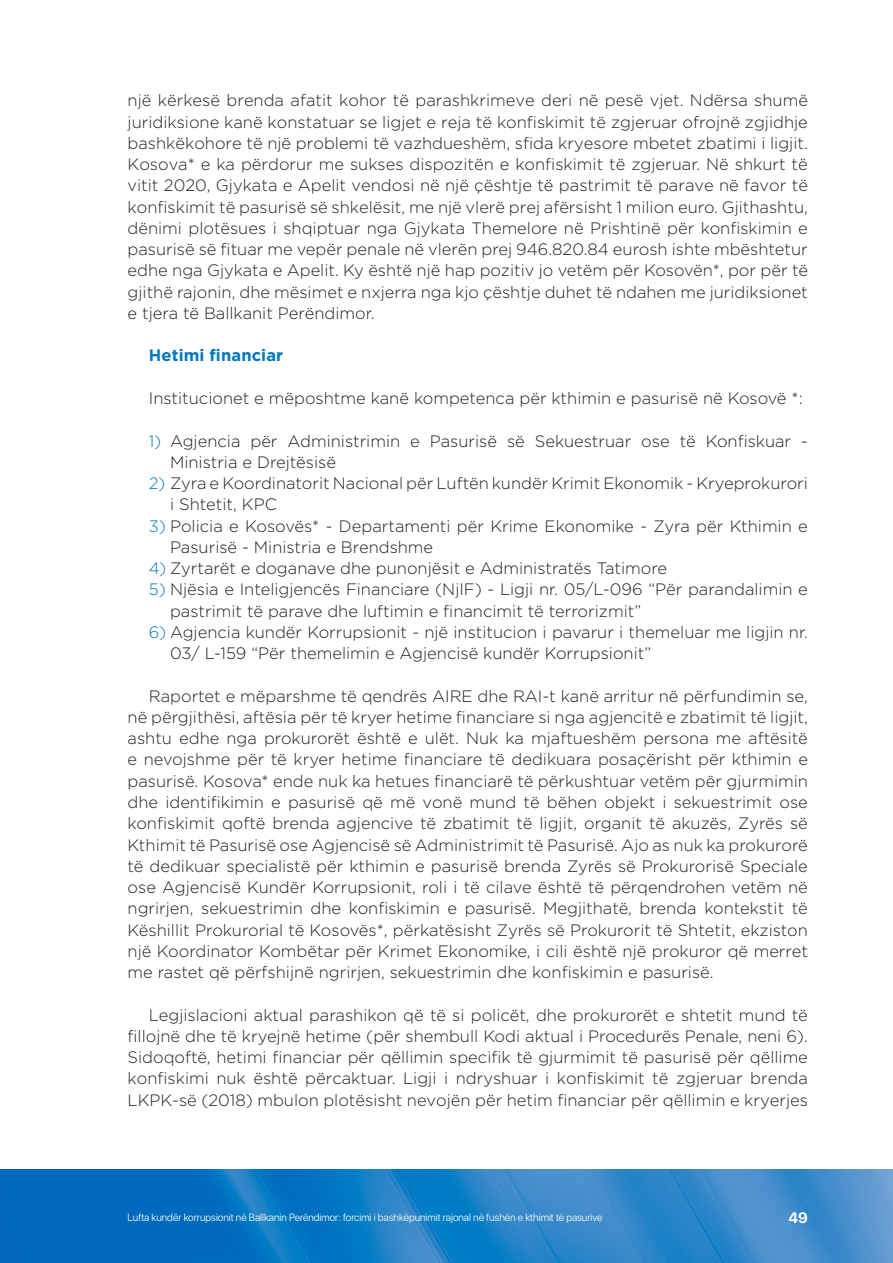
<style>
.page{position:relative;width:893px;height:1263px;background:#fff}
.page>*{position:absolute;margin:0;border:0;box-sizing:border-box;transform-origin:0 0}
.tekst{font:300 16.5px/21.3px "Gotham";color:#231f20}
.tekst-2{font:700 16.5px "Gotham";letter-spacing:.01em;color:#0077bf}
.t1{font:700 15px "SF Pro Display";color:#fff}
.t2{font:300 10.5px "SF Pro Display";color:#fff}
.s1{color:#0077bf}
</style>
<div class="page">
<img style="left:0;top:1169px;width:893px;height:94px">
<p class="tekst" style="left:128px;top:89px;width:682px;text-align:justify">një kërkesë brenda afatit kohor të parashkrimeve deri në pesë vjet. Ndërsa shumë juridiksione kanë konstatuar se ligjet e reja të konfiskimit të zgjeruar ofrojnë zgjidhje bashkëkohore të një problemi të vazhdueshëm, sfida kryesore mbetet zbatimi i ligjit.<br>Kosova* e ka përdorur me sukses dispozitën e konfiskimit të zgjeruar. Në shkurt të vitit 2020, Gjykata e Apelit vendosi në një çështje të pastrimit të parave në favor të konfiskimit të pasurisë së shkelësit, me një vlerë prej afërsisht 1 milion euro. Gjithashtu, dënimi plotësues i shqiptuar nga Gjykata Themelore në Prishtinë për konfiskimin e pasurisë së fituar me vepër penale në vlerën prej 946.820.84 eurosh ishte mbështetur edhe nga Gjykata e Apelit. Ky është një hap pozitiv jo vetëm për Kosovën*, por për të gjithë rajonin, dhe mësimet e nxjerra nga kjo çështje duhet të ndahen me juridiksionet e tjera të Ballkanit Perëndimor.</p>
<p class="tekst-2" style="left:149px;top:345px;width:136px">Hetimi financiar</p>
<p class="tekst" style="left:149px;top:387px;width:655px">Institucionet e mëposhtme kanë kompetenca për kthimin e pasurisë në Kosovë *:</p>
<p class="tekst" style="left:170px;top:430px;width:639px;text-indent:-21px"><span class="s1">1)</span> Agjencia për Administrimin e Pasurisë së Sekuestruar ose të Konfiskuar -<br>Ministria e Drejtësisë</p>
<p class="tekst" style="left:170px;top:472px;width:639px;text-indent:-21px"><span class="s1">2)</span> Zyra e Koordinatorit Nacional për Luftën kundër Krimit Ekonomik - Kryeprokurori i Shtetit, KPC</p>
<p class="tekst" style="left:170px;top:515px;width:639px;text-indent:-21px"><span class="s1">3)</span> Policia e Kosovës* - Departamenti për Krime Ekonomike - Zyra për Kthimin e<br>Pasurisë - Ministria e Brendshme</p>
<p class="tekst" style="left:149px;top:557px;width:520px"><span class="s1">4)</span> Zyrtarët e doganave dhe punonjësit e Administratës Tatimore</p>
<p class="tekst" style="left:170px;top:578px;width:639px;text-indent:-21px"><span class="s1">5)</span> Njësia e Inteligjencës Financiare (NjIF) - Ligji nr. 05/L-096 “Për parandalimin e pastrimit të parave dhe luftimin e financimit të terrorizmit”</p>
<p class="tekst" style="left:170px;top:621px;width:639px;text-indent:-21px"><span class="s1">6)</span> Agjencia kundër Korrupsionit - një institucion i pavarur i themeluar me ligjin nr.<br>03/ L-159 “Për themelimin e Agjencisë kundër Korrupsionit”</p>
<p class="tekst" style="left:128px;top:685px;width:682px;text-align:justify;text-indent:21px">Raportet e mëparshme të qendrës AIRE dhe RAI-t kanë arritur në përfundimin se, në përgjithësi, aftësia për të kryer hetime financiare si nga agjencitë e zbatimit të ligjit, ashtu edhe nga prokurorët është e ulët. Nuk ka mjaftueshëm persona me aftësitë e nevojshme për të kryer hetime financiare të dedikuara posaçërisht për kthimin e pasurisë. Kosova* ende nuk ka hetues financiarë të përkushtuar vetëm për gjurmimin dhe identifikimin e pasurisë që më vonë mund të bëhen objekt i sekuestrimit ose konfiskimit qoftë brenda agjencive të zbatimit të ligjit, organit të akuzës, Zyrës së Kthimit të Pasurisë ose Agjencisë së Administrimit të Pasurisë. Ajo as nuk ka prokurorë të dedikuar specialistë për kthimin e pasurisë brenda Zyrës së Prokurorisë Speciale ose Agjencisë Kundër Korrupsionit, roli i të cilave është të përqendrohen vetëm në ngrirjen, sekuestrimin dhe konfiskimin e pasurisë. Megjithatë, brenda kontekstit të Këshillit Prokurorial të Kosovës*, përkatësisht Zyrës së Prokurorit të Shtetit, ekziston një Koordinator Kombëtar për Krimet Ekonomike, i cili është një prokuror që merret me rastet që përfshijnë ngrirjen, sekuestrimin dhe konfiskimin e pasurisë.</p>
<p class="tekst" style="left:128px;top:1004px;width:682px;text-align:justify;text-indent:21px">Legjislacioni aktual parashikon që të si policët, dhe prokurorët e shtetit mund të fillojnë dhe të kryejnë hetime (për shembull Kodi aktual i Procedurës Penale, neni 6).<br>Sidoqoftë, hetimi financiar për qëllimin specifik të gjurmimit të pasurisë për qëllime konfiskimi nuk është përcaktuar. Ligji i ndryshuar i konfiskimit të zgjeruar brenda LKPK-së (2018) mbulon plotësisht nevojën për hetim financiar për qëllimin e kryerjes</p>
<p class="t2" style="left:128px;top:1210px;width:476px">Lufta kundër korrupsionit në Ballkanin Perëndimor: forcimi i bashkëpunimit rajonal në fushën e kthimit të pasurive</p>
<p class="t1" style="left:788px;top:1206px;width:21px">49</p>
</div>
